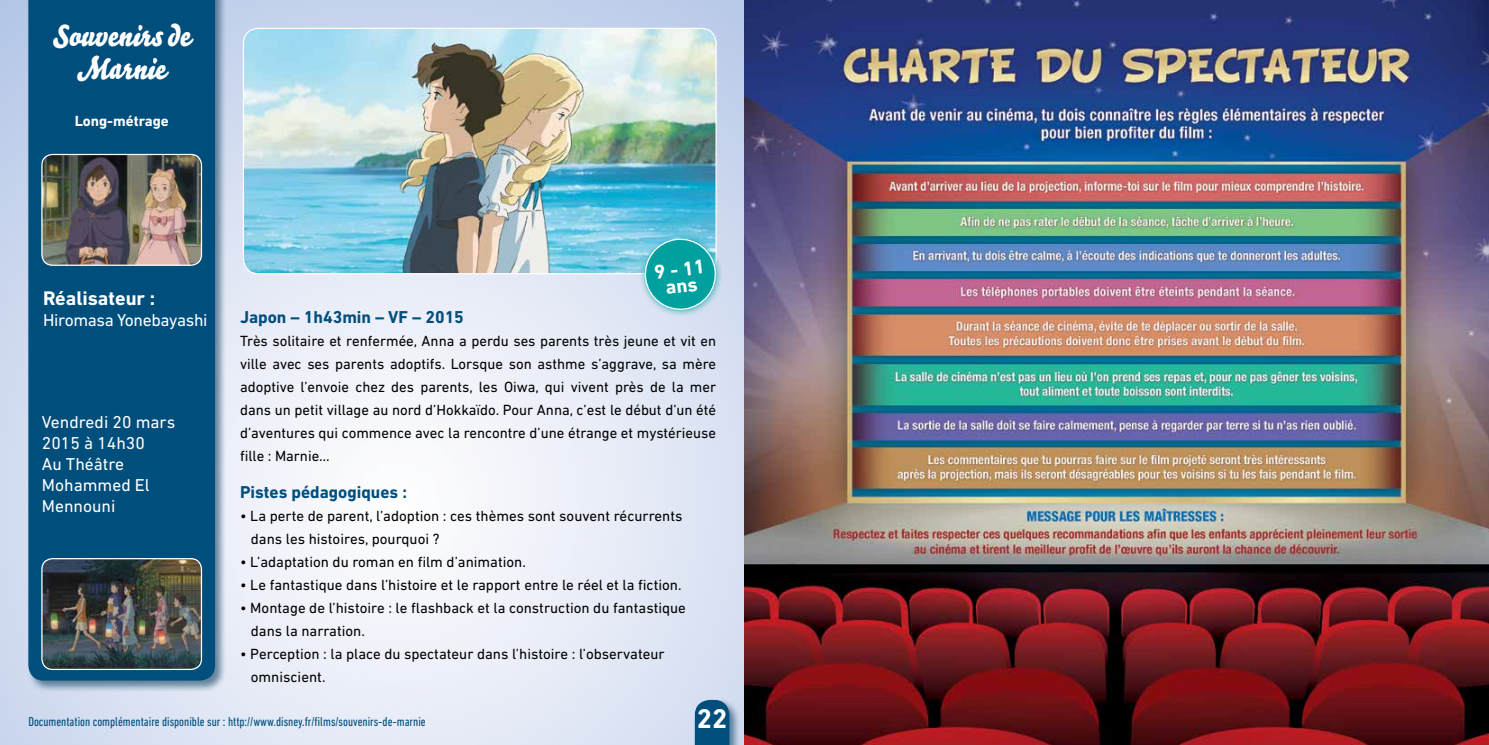
<style>
.page{position:relative;width:1489px;height:745px;background:#fff}
.page>*{position:absolute;margin:0;border:0;box-sizing:border-box;transform-origin:0 0}
.t1{font:30px/33.5px "Bello Script";color:#fff;text-align:center}
.t2{font:700 27.5px "DIN Next LT Pro";color:#fff}
.t3{font:700 20px/16.4px "DIN Next LT Pro";color:#fff;text-align:center}
.t4{font:17.5px/21px "DIN Next LT Pro";color:#fff}
.t5{font:700 17.5px "DIN Next LT Pro";color:#004e7c}
.t6{font:17.5px "DIN Next LT Pro";letter-spacing:-.02em;color:#fff}
.t7{font:15px/23px "DIN Next LT Pro";color:#000}
.t8{font:700 15px "DIN Next LT Pro";color:#fff}
.t9{font:condensed 13.12px "DIN Next LT Pro";color:#004e7c}
</style>
<div class="page">
<img style="left:0;top:0;width:1488px;height:744px">
<div style="left:26px;top:0;width:201px;height:692px;background:#204e6e;opacity:.66"></div>
<div style="left:28px;top:0;width:187px;height:680px;background:#004e7c"></div>
<img style="left:243px;top:28px;width:473px;height:245px">
<div style="left:243px;top:28px;width:473px;height:246px;border:1px solid #fff;border-radius:15px"></div>
<img style="left:42px;top:154px;width:159px;height:111px">
<div style="left:41px;top:154px;width:161px;height:112px;border:1px solid #fff;border-radius:11px"></div>
<img style="left:42px;top:558px;width:159px;height:111px">
<div style="left:41px;top:557px;width:161px;height:112px;border:1px solid #fff;border-radius:11px"></div>
<div style="left:639px;top:233px;width:84px;height:84px;background:#00a09e;opacity:.75"></div>
<svg style="left:643px;top:237px;width:74px;height:74px;background:#36b1b5"></svg>
<div style="left:693px;top:697px;width:48px;height:47px;background:#204e6e;opacity:.66"></div>
<svg style="left:694px;top:699px;width:35px;height:45px;background:#145b87"></svg>
<h1 class="t1" style="left:53px;top:19px;width:139px">Souvenirs de<br>Marnie</h1>
<p class="t8" style="left:75px;top:112px;width:96px">Long-métrage</p>
<h3 class="t3" style="left:43px;top:290px;width:114px">Réalisateur :</h3>
<p class="t6" style="left:43px;top:310px;width:166px">Hiromasa Yonebayashi</p>
<p class="t4" style="left:42px;top:411px;width:135px">Vendredi 20 mars<br>2015 à 14h30<br>Au Théâtre<br>Mohammed El<br>Mennouni</p>
<h3 class="t3" style="left:653px;top:264px;width:52px;rotate:-7deg">9 - 11 ans</h3>
<p class="t5" style="left:240px;top:307px;width:225px">Japon – 1h43min – VF – 2015</p>
<p class="t7" style="left:240px;top:329px;width:477px;text-align:justify">Très solitaire et renfermée, Anna a perdu ses parents très jeune et vit en ville avec ses parents adoptifs. Lorsque son asthme s’aggrave, sa mère adoptive l’envoie chez des parents, les Oiwa, qui vivent près de la mer dans un petit village au nord d’Hokkaïdo. Pour Anna, c’est le début d’un été d’aventures qui commence avec la rencontre d’une étrange et mystérieuse fille : Marnie…</p>
<p class="t5" style="left:240px;top:481px;width:168px">Pistes pédagogiques :</p>
<p class="t7" style="left:251px;top:503px;width:433px;text-indent:-11px">• La perte de parent, l’adoption : ces thèmes sont souvent récurrents dans les histoires, pourquoi ?</p>
<p class="t7" style="left:240px;top:549px;width:287px">• L’adaptation du roman en film d’animation.</p>
<p class="t7" style="left:240px;top:572px;width:443px">• Le fantastique dans l’histoire et le rapport entre le réel et la fiction.</p>
<p class="t7" style="left:251px;top:595px;width:436px;text-indent:-11px">• Montage de l’histoire : le flashback et la construction du fantastique dans la narration.</p>
<p class="t7" style="left:251px;top:641px;width:415px;text-indent:-11px">• Perception : la place du spectateur dans l’histoire : l’observateur omniscient.</p>
<p class="t9" style="left:28px;top:714px;width:399px">Documentation complémentaire disponible sur : http://www.disney.fr/films/souvenirs-de-marnie</p>
<h2 class="t2" style="left:696px;top:702px;width:32px">22</h2>
</div>
